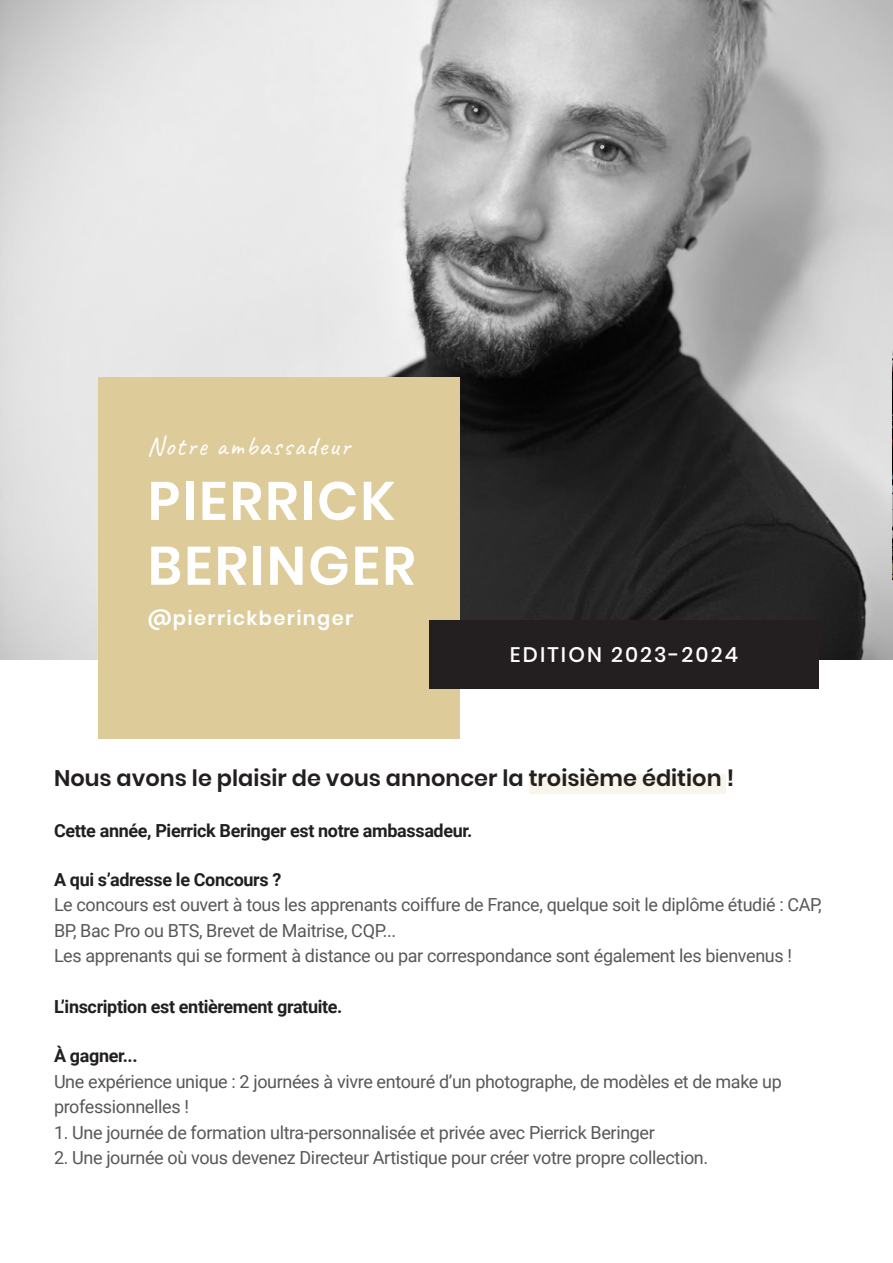
<style>
.page{position:relative;width:893px;height:1263px;background:#fff}
.page>*{position:absolute;margin:0;border:0;box-sizing:border-box;transform-origin:0 0}
.t1{font:600 54px "Poppins";letter-spacing:.04em;color:#fff}
.t2{font:27px "Caveat";letter-spacing:.06em;color:#fff}
.t3{font:600 22.5px "Poppins";color:#231f20}
.t4{font:500 21px "Poppins";letter-spacing:.1em;color:#fff}
.t5{font:600 19.5px "Poppins";letter-spacing:.07em;color:#fff}
.t6{font:18px/25.5px "Roboto";letter-spacing:-.02em;color:#57585a}
.t7{font:700 18px "Roboto";letter-spacing:-.02em;color:#231f20}
.s1{font-weight:700;color:#231f20}
</style>
<div class="page">
<div style="left:529px;top:774px;width:197px;height:19px;background:#f8f5eb"></div>
<img style="left:0;top:0;width:893px;height:659px">
<div style="left:98px;top:377px;width:361px;height:362px;background:#ddcb9a"></div>
<div style="left:429px;top:620px;width:390px;height:69px;background:#231f20"></div>
<img style="left:892px;top:350px;width:1px;height:230px">
<p class="t2" style="left:148px;top:429px;width:204px">Notre ambassadeur</p>
<p class="t1" style="left:148px;top:470px;width:249px">PIERRICK</p>
<p class="t1" style="left:148px;top:534px;width:269px">BERINGER</p>
<p class="t5" style="left:148px;top:607px;width:207px">@pierrickberinger</p>
<p class="t4" style="left:510px;top:642px;width:230px">EDITION 2023-2024</p>
<p class="t3" style="left:54px;top:765px;width:682px">Nous avons le plaisir de vous annoncer la troisième édition !</p>
<p class="t7" style="left:54px;top:818px;width:420px">Cette année, Pierrick Beringer est notre ambassadeur.</p>
<p class="t6" style="left:54px;top:866px;width:769px"><span class="s1">A qui s’adresse le Concours ?<br></span>Le concours est ouvert à tous les apprenants coiffure de France, quelque soit le diplôme étudié : CAP, BP, Bac Pro ou BTS, Brevet de Maitrise, CQP...<br>Les apprenants qui se forment à distance ou par correspondance sont également les bienvenus !</p>
<p class="t7" style="left:54px;top:994px;width:290px">L’inscription est entièrement gratuite.</p>
<p class="t6" style="left:54px;top:1042px;width:729px"><span class="s1">À gagner...<br></span>Une expérience unique : 2 journées à vivre entouré d’un photographe, de modèles et de make up professionnelles !</p>
<p class="t6" style="left:54px;top:1120px;width:602px">1. Une journée de formation ultra-personnalisée et privée avec Pierrick Beringer</p>
<p class="t6" style="left:54px;top:1144px;width:656px">2. Une journée où vous devenez Directeur Artistique pour créer votre propre collection.</p>
</div>
